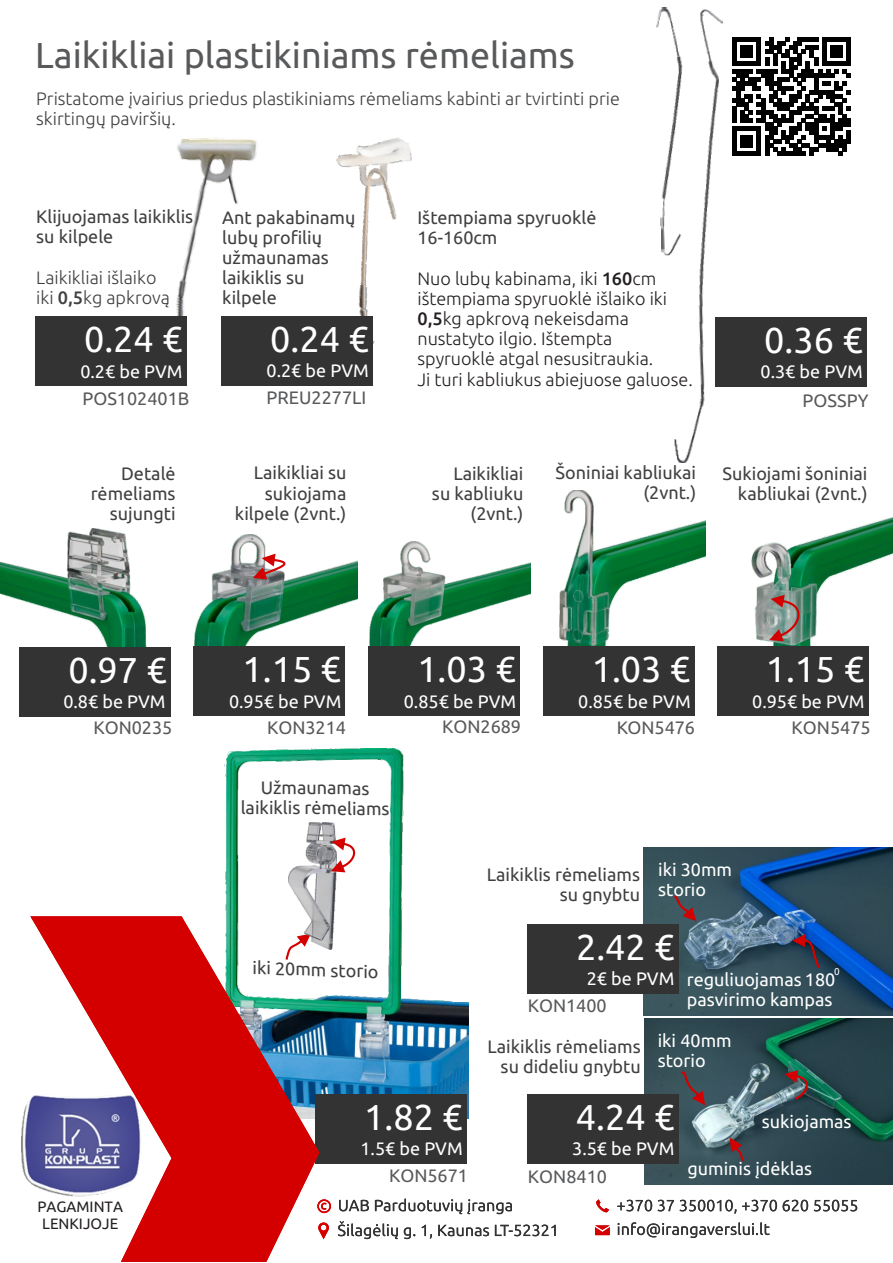
<style>
.page{position:relative;width:893px;height:1263px;background:#fff}
.page>*{position:absolute;margin:0;border:0;box-sizing:border-box;transform-origin:0 0}
.t1{font:36px "Ubuntu";color:#fff}
.t2{font:36px "Ubuntu";color:#58595b}
.t3{font:23.4px "Ubuntu";color:#fff}
.t4{font:18px/20.2px "Ubuntu";color:#404041;text-align:right}
.t5{font:18px/20.2px "Ubuntu";color:#fff}
.t6{font:300 18px/20.2px "Ubuntu";color:#231f20}
.t7{font:300 18px/20.2px "Ubuntu";color:#404041}
.t8{font:18px "Ubuntu";color:#58595b}
.t9{font:15px/16.8px "Ubuntu";color:#231f20;text-align:center}
.t10{font:10.05px "Ubuntu";color:#fff}
.s1{font-weight:500}
</style>
<div class="page">
<img style="left:0;top:529px;width:146px;height:172px">
<img style="left:224px;top:748px;width:244px;height:370px">
<img style="left:336px;top:137px;width:76px;height:207px">
<img style="left:176px;top:137px;width:82px;height:233px">
<img style="left:644px;top:1018px;width:249px;height:166px">
<img style="left:644px;top:848px;width:249px;height:167px">
<svg style="left:792px;top:934px;width:28px;height:34px"></svg>
<svg style="left:784px;top:1070px;width:24px;height:30px"></svg>
<svg style="left:674px;top:896px;width:22px;height:25px"></svg>
<svg style="left:681px;top:1071px;width:24px;height:34px"></svg>
<svg style="left:730px;top:1138px;width:14px;height:23px"></svg>
<img style="left:656px;top:7px;width:82px;height:456px">
<img style="left:751px;top:517px;width:142px;height:189px">
<img style="left:560px;top:490px;width:146px;height:202px">
<svg style="left:769px;top:595px;width:30px;height:46px"></svg>
<div style="left:543px;top:646px;width:151px;height:70px;background:#333"></div>
<img style="left:370px;top:541px;width:160px;height:105px">
<div style="left:369px;top:646px;width:151px;height:70px;background:#333"></div>
<img style="left:194px;top:535px;width:163px;height:111px">
<svg style="left:253px;top:554px;width:32px;height:25px"></svg>
<div style="left:194px;top:646px;width:151px;height:70px;background:#333"></div>
<div style="left:717px;top:646px;width:151px;height:70px;background:#333"></div>
<div style="left:222px;top:316px;width:151px;height:69px;background:#333"></div>
<div style="left:315px;top:1094px;width:152px;height:69px;background:#333"></div>
<div style="left:35px;top:316px;width:152px;height:70px;background:#333"></div>
<div style="left:715px;top:317px;width:152px;height:69px;background:#333"></div>
<div style="left:527px;top:924px;width:152px;height:69px;background:#333"></div>
<div style="left:527px;top:1094px;width:151px;height:69px;background:#333"></div>
<div style="left:724px;top:28px;width:135px;height:136px;background:#fff"></div>
<svg style="left:732px;top:37px;width:119px;height:118px"></svg>
<svg style="left:617px;top:1200px;width:240px;height:14px"></svg>
<svg style="left:618px;top:1222px;width:152px;height:16px"></svg>
<svg style="left:596px;top:1199px;width:13px;height:13px"></svg>
<svg style="left:595px;top:1225px;width:15px;height:10px"></svg>
<svg style="left:319px;top:1222px;width:10px;height:17px"></svg>
<svg style="left:338px;top:1221px;width:218px;height:18px"></svg>
<svg style="left:319px;top:1199px;width:12px;height:14px"></svg>
<svg style="left:339px;top:1198px;width:173px;height:16px"></svg>
<img style="left:21px;top:1101px;width:9px;height:82px">
<div style="left:20px;top:647px;width:151px;height:69px;background:#333"></div>
<img style="left:289px;top:822px;width:47px;height:127px">
<svg style="left:30px;top:916px;width:289px;height:346px;fill:#d40000"></svg>
<svg style="left:331px;top:837px;width:24px;height:35px"></svg>
<h1 class="t2" style="left:35px;top:40px;width:541px">Laikikliai plastikiniams rėmeliams</h1>
<p class="t7" style="left:36px;top:89px;width:585px">Pristatome įvairius priedus plastikiniams rėmeliams kabinti ar tvirtinti prie skirtingų paviršių.</p>
<p class="t4" style="left:36px;top:208px;width:159px;text-align:left">Klijuojamas laikiklis su kilpele</p>
<p class="t7" style="left:36px;top:268px;width:135px">Laikikliai išlaiko iki <span class="s1">0,5</span>kg apkrovą</p>
<p class="t4" style="left:222px;top:208px;width:135px;text-align:left">Ant pakabinamų lubų profilių užmaunamas laikiklis su kilpele</p>
<h1 class="t1" style="left:257px;top:324px;width:100px">1.82 €</h1>
<p class="t5" style="left:253px;top:362px;width:104px">1.5€ be PVM</p>
<h1 class="t1" style="left:270px;top:324px;width:100px">0.24 €</h1>
<p class="t5" style="left:267px;top:362px;width:26px">0.2</p>
<h1 class="t1" style="left:84px;top:325px;width:100px">0.24 €</h1>
<p class="t5" style="left:80px;top:363px;width:104px">0.2€ be PVM</p>
<p class="t8" style="left:82px;top:391px;width:109px">POS102401B</p>
<p class="t8" style="left:267px;top:390px;width:101px">PREU2277LI</p>
<p class="t4" style="left:417px;top:209px;width:181px;text-align:left">Ištempiama spyruoklė<br>16-160cm</p>
<p class="t6" style="left:417px;top:269px;width:277px">Nuo lubų kabinama, iki <span class="s1">160</span>cm ištempiama spyruoklė išlaiko iki<br><span class="s1">0,5</span>kg apkrovą nekeisdama nustatyto ilgio. Ištempta spyruoklė atgal nesusitraukia.<br>Ji turi kabliukus abiejuose galuose.</p>
<h1 class="t1" style="left:764px;top:325px;width:100px">0.36 €</h1>
<p class="t5" style="left:761px;top:363px;width:104px">0.3€ be PVM</p>
<p class="t8" style="left:803px;top:393px;width:67px">POSSPY</p>
<p class="t4" style="left:91px;top:464px;width:86px">Detalė rėmeliams sujungti</p>
<h1 class="t1" style="left:68px;top:655px;width:100px">0.97 €</h1>
<p class="t5" style="left:63px;top:693px;width:104px">0.8€ be PVM</p>
<p class="t8" style="left:93px;top:720px;width:81px">KON0235</p>
<p class="t9" style="left:37px;top:1199px;width:87px">PAGAMINTA<br>LENKIJOJE</p>
<p class="t4" style="left:235px;top:464px;width:113px">Laikikliai su sukiojama kilpele (2vnt.)</p>
<p class="t4" style="left:556px;top:464px;width:142px">Šoniniai kabliukai (2vnt.)</p>
<p class="t4" style="left:432px;top:464px;width:93px">Laikikliai su kabliuku (2vnt.)</p>
<p class="t4" style="left:722px;top:464px;width:147px">Sukiojami šoniniai kabliukai (2vnt.)</p>
<h1 class="t1" style="left:243px;top:654px;width:100px">1.15 €</h1>
<p class="t5" style="left:229px;top:692px;width:114px">0.95€ be PVM</p>
<p class="t8" style="left:267px;top:720px;width:81px">KON3214</p>
<h1 class="t1" style="left:417px;top:654px;width:100px">1.03 €</h1>
<p class="t5" style="left:404px;top:692px;width:114px">0.85€ be PVM</p>
<p class="t8" style="left:442px;top:719px;width:81px">KON2689</p>
<p class="t4" style="left:241px;top:777px;width:150px;text-align:center;rotate:1deg">Užmaunamas laikiklis rėmeliams</p>
<h1 class="t1" style="left:592px;top:654px;width:100px">1.03 €</h1>
<p class="t5" style="left:578px;top:692px;width:114px">0.85€ be PVM</p>
<p class="t8" style="left:617px;top:720px;width:80px">KON5476</p>
<h1 class="t1" style="left:766px;top:654px;width:100px">1.15 €</h1>
<p class="t5" style="left:752px;top:692px;width:114px">0.95€ be PVM</p>
<p class="t8" style="left:792px;top:720px;width:81px">KON5475</p>
<p class="t4" style="left:253px;top:958px;width:128px;rotate:2deg">iki 20mm storio</p>
<p class="t4" style="left:487px;top:866px;width:155px">Laikiklis rėmeliams su gnybtu</p>
<p class="t5" style="left:658px;top:860px;width:75px">iki 30mm storio</p>
<h1 class="t1" style="left:576px;top:932px;width:100px">2.42 €</h1>
<p class="t3" style="left:611px;top:934px;width:15px">€</p>
<p class="t5" style="left:587px;top:970px;width:89px">2€ be PVM</p>
<p class="t8" style="left:528px;top:998px;width:81px">KON1400</p>
<p class="t10" style="left:834px;top:967px;width:7px">0</p>
<p class="t5" style="left:687px;top:971px;width:150px">reguliuojamas 180</p>
<p class="t5" style="left:687px;top:991px;width:147px">pasvirimo kampas</p>
<p class="t4" style="left:487px;top:1037px;width:155px">Laikiklis rėmeliams su dideliu gnybtu</p>
<p class="t5" style="left:658px;top:1031px;width:75px">iki 40mm storio</p>
<h1 class="t1" style="left:364px;top:1102px;width:100px">1.82 €</h1>
<p class="t5" style="left:360px;top:1140px;width:104px">1.5€ be PVM</p>
<p class="t8" style="left:389px;top:1168px;width:81px">KON5671</p>
<h1 class="t1" style="left:576px;top:1102px;width:100px">4.24 €</h1>
<p class="t3" style="left:610px;top:1104px;width:15px">€</p>
<p class="t5" style="left:572px;top:1140px;width:104px">3.5€ be PVM</p>
<p class="t8" style="left:528px;top:1168px;width:81px">KON8410</p>
<p class="t5" style="left:762px;top:1113px;width:91px">sukiojamas</p>
<p class="t5" style="left:687px;top:1159px;width:126px">guminis įdėklas</p>
</div>
